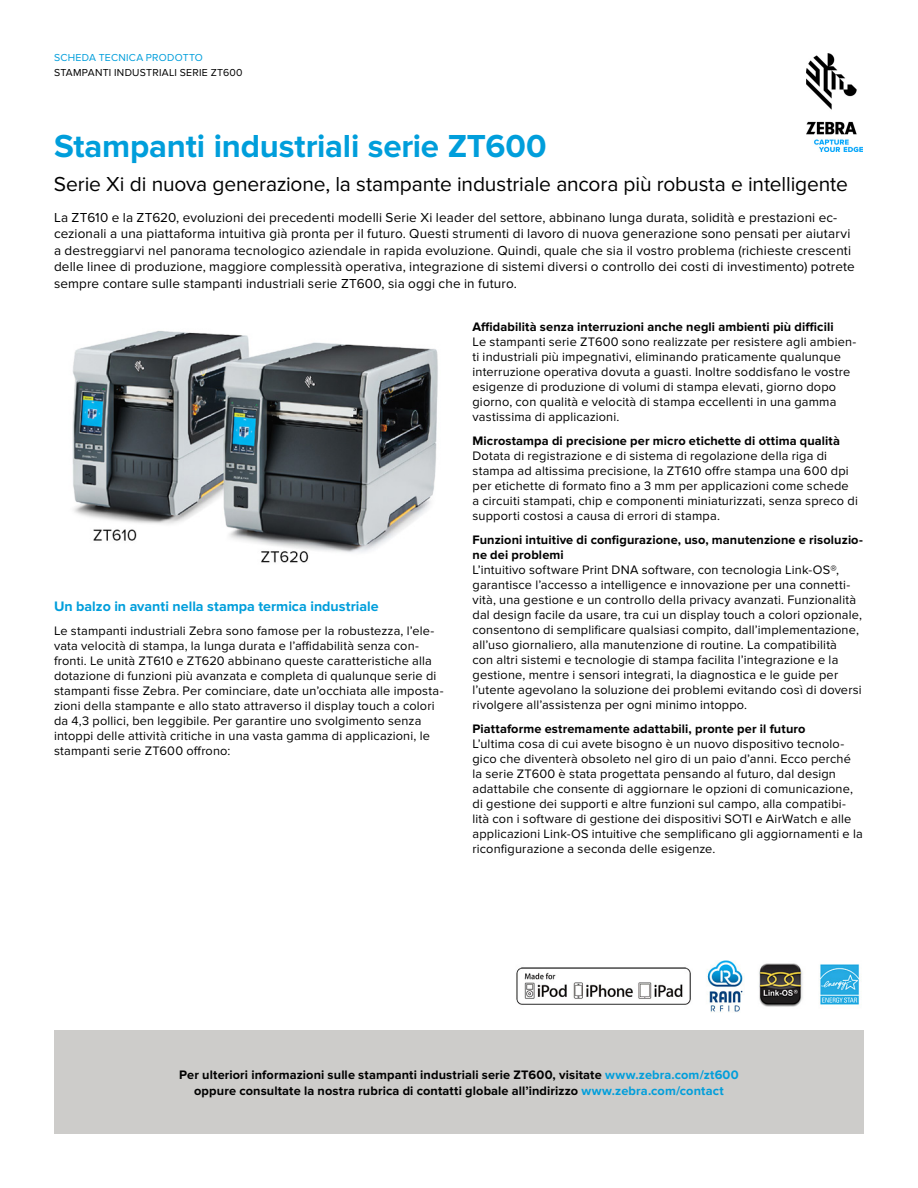
<style>
.page{position:relative;width:918px;height:1188px;background:#fff}
.page>*{position:absolute;margin:0;border:0;box-sizing:border-box;transform-origin:0 0}
.t1{font:700 33px "Proxima Nova";letter-spacing:-.005em;color:#009edb}
.t2{font:21px "Proxima Nova";letter-spacing:-.005em;color:#000}
.t3{font:700 14.25px "Proxima Nova";color:#009edb}
.t4{font:13.5px/16.5px "Proxima Nova";letter-spacing:.01em;color:#000}
.t5{font:12.75px/15px "Proxima Nova";letter-spacing:.015em;color:#000}
.t6{font:700 12.75px/15px "Proxima Nova";letter-spacing:.01em;color:#000}
.t7{font:10.5px "Proxima Nova";letter-spacing:.025em;color:#000}
.t8{font:10.5px "Proxima Nova";letter-spacing:.025em;color:#009edb}
.s1{color:#009edb}
</style>
<div class="page">
<img style="left:806px;top:54px;width:56px;height:97px">
<div style="left:54px;top:1031px;width:810px;height:103px;background:#cdccca"></div>
<img style="left:516px;top:961px;width:344px;height:52px">
<img style="left:72px;top:331px;width:366px;height:232px">
<p class="t8" style="left:54px;top:52px;width:151px">SCHEDA TECNICA PRODOTTO</p>
<p class="t7" style="left:54px;top:66px;width:190px">STAMPANTI INDUSTRIALI SERIE ZT600</p>
<h1 class="t1" style="left:54px;top:127px;width:494px">Stampanti industriali serie ZT600</h1>
<h2 class="t2" style="left:54px;top:172px;width:795px">Serie Xi di nuova generazione, la stampante industriale ancora più robusta e intelligente</h2>
<p class="t4" style="left:54px;top:209px;width:802px">La ZT610 e la ZT620, evoluzioni dei precedenti modelli Serie Xi leader del settore, abbinano lunga durata, solidità e prestazioni ec&shy;cezionali a una piattaforma intuitiva già pronta per il futuro. Questi strumenti di lavoro di nuova generazione sono pensati per aiutarvi a destreggiarvi nel panorama tecnologico aziendale in rapida evoluzione. Quindi, quale che sia il vostro problema (richieste crescenti delle linee di produzione, maggiore complessità operativa, integrazione di sistemi diversi o controllo dei costi di investimento) potrete sempre contare sulle stampanti industriali serie ZT600, sia oggi che in futuro.</p>
<p class="t3" style="left:54px;top:598px;width:326px">Un balzo in avanti nella stampa termica industriale</p>
<p class="t5" style="left:54px;top:623px;width:391px">Le stampanti industriali Zebra sono famose per la robustezza, l’ele&shy;vata velocità di stampa, la lunga durata e l’affidabilità senza con&shy;fronti. Le unità ZT610 e ZT620 abbinano queste caratteristiche alla dotazione di funzioni più avanzata e completa di qualunque serie di stampanti fisse Zebra. Per cominciare, date un’occhiata alle imposta&shy;zioni della stampante e allo stato attraverso il display touch a colori da 4,3 pollici, ben leggibile. Per garantire uno svolgimento senza intoppi delle attività critiche in una vasta gamma di applicazioni, le stampanti serie ZT600 offrono:</p>
<p class="t6" style="left:472px;top:320px;width:363px">Affidabilità senza interruzioni anche negli ambienti più difficili</p>
<p class="t5" style="left:472px;top:335px;width:385px">Le stampanti serie ZT600 sono realizzate per resistere agli ambien&shy;ti industriali più impegnativi, eliminando praticamente qualunque interruzione operativa dovuta a guasti. Inoltre soddisfano le vostre esigenze di produzione di volumi di stampa elevati, giorno dopo giorno, con qualità e velocità di stampa eccellenti in una gamma vastissima di applicazioni.</p>
<p class="t6" style="left:472px;top:434px;width:369px">Microstampa di precisione per micro etichette di ottima qualità</p>
<p class="t5" style="left:472px;top:449px;width:387px">Dotata di registrazione e di sistema di regolazione della riga di stampa ad altissima precisione, la ZT610 offre stampa una 600 dpi per etichette di formato fino a 3 mm per applicazioni come schede a circuiti stampati, chip e componenti miniaturizzati, senza spreco di supporti costosi a causa di errori di stampa.</p>
<p class="t6" style="left:472px;top:533px;width:392px">Funzioni intuitive di configurazione, uso, manutenzione e risoluzio&shy;ne dei problemi</p>
<p class="t5" style="left:472px;top:563px;width:391px">L’intuitivo software Print DNA software, con tecnologia Link-OS®, garantisce l’accesso a intelligence e innovazione per una connetti&shy;vità, una gestione e un controllo della privacy avanzati. Funzionalità dal design facile da usare, tra cui un display touch a colori opzionale, consentono di semplificare qualsiasi compito, dall’implementazione, all’uso giornaliero, alla manutenzione di routine. La compatibilità<br>con altri sistemi e tecnologie di stampa facilita l’integrazione e la gestione, mentre i sensori integrati, la diagnostica e le guide per l’utente agevolano la soluzione dei problemi evitando così di doversi rivolgere all’assistenza per ogni minimo intoppo.</p>
<p class="t6" style="left:472px;top:722px;width:335px">Piattaforme estremamente adattabili, pronte per il futuro</p>
<p class="t5" style="left:472px;top:737px;width:392px">L’ultima cosa di cui avete bisogno è un nuovo dispositivo tecnolo&shy;gico che diventerà obsoleto nel giro di un paio d’anni. Ecco perché la serie ZT600 è stata progettata pensando al futuro, dal design adattabile che consente di aggiornare le opzioni di comunicazione, di gestione dei supporti e altre funzioni sul campo, alla compatibi&shy;lità con i software di gestione dei dispositivi SOTI e AirWatch e alle applicazioni Link-OS intuitive che semplificano gli aggiornamenti e la riconfigurazione a seconda delle esigenze.</p>
<p class="t6" style="left:179px;top:1068px;width:561px;line-height:15.8px;text-align:center">Per ulteriori informazioni sulle stampanti industriali serie ZT600, visitate <span class="s1">www.zebra.com/zt600 </span>oppure consultate la nostra rubrica di contatti globale all’indirizzo <span class="s1">www.zebra.com/contact</span></p>
</div>
